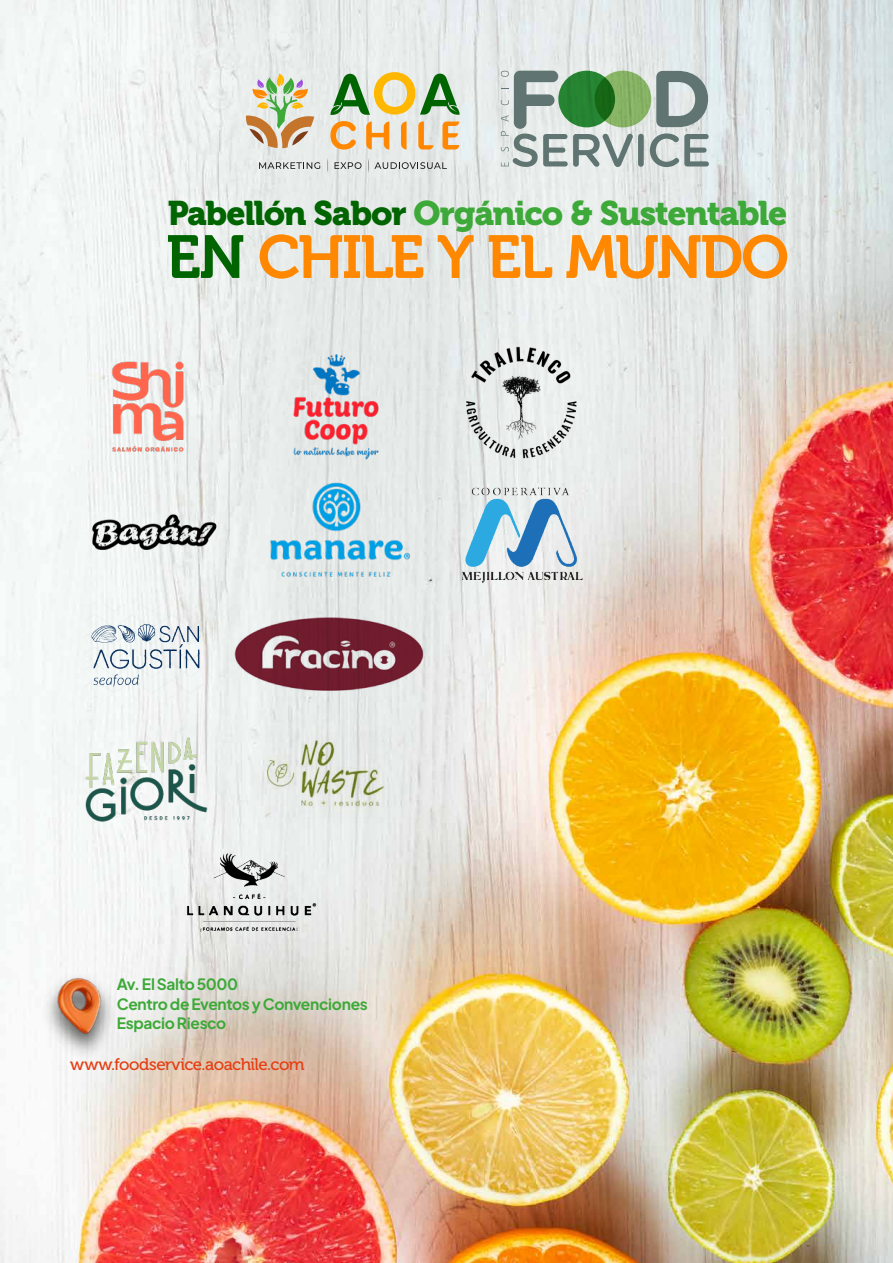
<style>
.page{position:relative;width:893px;height:1263px;background:#fff}
.page>*{position:absolute;margin:0;border:0;box-sizing:border-box;transform-origin:0 0}
.t1{font:60.3px "Museo 700";letter-spacing:-.04em;color:#f80}
.t2{font:33.9px "Museo 900";letter-spacing:-.035em;color:#3da938}
.t3{font:16.8px "Museo 500";letter-spacing:-.03em;color:#e63d11}
.t4{font:700 15.6px/19.4px "Plus Jakarta Sans";letter-spacing:-.02em;color:#3da938}
.s1{color:#006400}
</style>
<div class="page">
<img style="left:0;top:0;width:893px;height:1263px">
<svg style="left:330px;top:121px;width:27px;height:29px"></svg>
<svg style="left:366px;top:122px;width:23px;height:27px"></svg>
<svg style="left:401px;top:122px;width:6px;height:27px"></svg>
<svg style="left:418px;top:122px;width:15px;height:27px"></svg>
<svg style="left:442px;top:122px;width:17px;height:27px"></svg>
<svg style="left:330px;top:72px;width:130px;height:43px;background:#aebf89"></svg>
<svg style="left:246px;top:73px;width:68px;height:75px;background:#cfc5a4"></svg>
<svg style="left:259px;top:162px;width:61px;height:7px"></svg>
<svg style="left:368px;top:158px;width:79px;height:15px"></svg>
<svg style="left:328px;top:158px;width:34px;height:15px"></svg>
<div style="left:595px;top:71px;width:56px;height:56px;background:#86b264;border-radius:50%"></div>
<div style="left:638px;top:134px;width:6px;height:33px;background:#607571;border-radius:3px"></div>
<svg style="left:650px;top:133px;width:59px;height:34px;background:#abb6b5"></svg>
<svg style="left:501px;top:71px;width:132px;height:96px;background:#95b199"></svg>
<svg style="left:656px;top:71px;width:52px;height:56px;background:#92a19f"></svg>
<img style="left:36px;top:966px;width:88px;height:101px">
<img style="left:45px;top:970px;width:72px;height:72px">
<img style="left:265px;top:350px;width:139px;height:113px">
<img style="left:81px;top:350px;width:136px;height:113px">
<img style="left:182px;top:838px;width:138px;height:113px">
<img style="left:245px;top:732px;width:163px;height:86px">
<img style="left:231px;top:615px;width:194px;height:78px">
<img style="left:449px;top:476px;width:142px;height:116px">
<img style="left:248px;top:481px;width:185px;height:97px">
<img style="left:89px;top:481px;width:130px;height:106px">
<img style="left:449px;top:343px;width:144px;height:119px">
<img style="left:77px;top:723px;width:138px;height:112px">
<img style="left:85px;top:604px;width:118px;height:95px">
<h2 class="t2" style="left:168px;top:194px;width:621px"><span class="s1">Pabellón Sabor</span> Orgánico &amp; Sustentable</h2>
<h1 class="t1" style="left:166px;top:224px;width:625px"><span class="s1">EN</span> CHILE Y EL MUNDO</h1>
<p class="t4" style="left:117px;top:973px;width:253px">Av. El Salto 5000<br>Centro de Eventos y Convenciones<br>Espacio Riesco</p>
<p class="t3" style="left:70px;top:1055px;width:236px">www.foodservice.aoachile.com</p>
</div>
